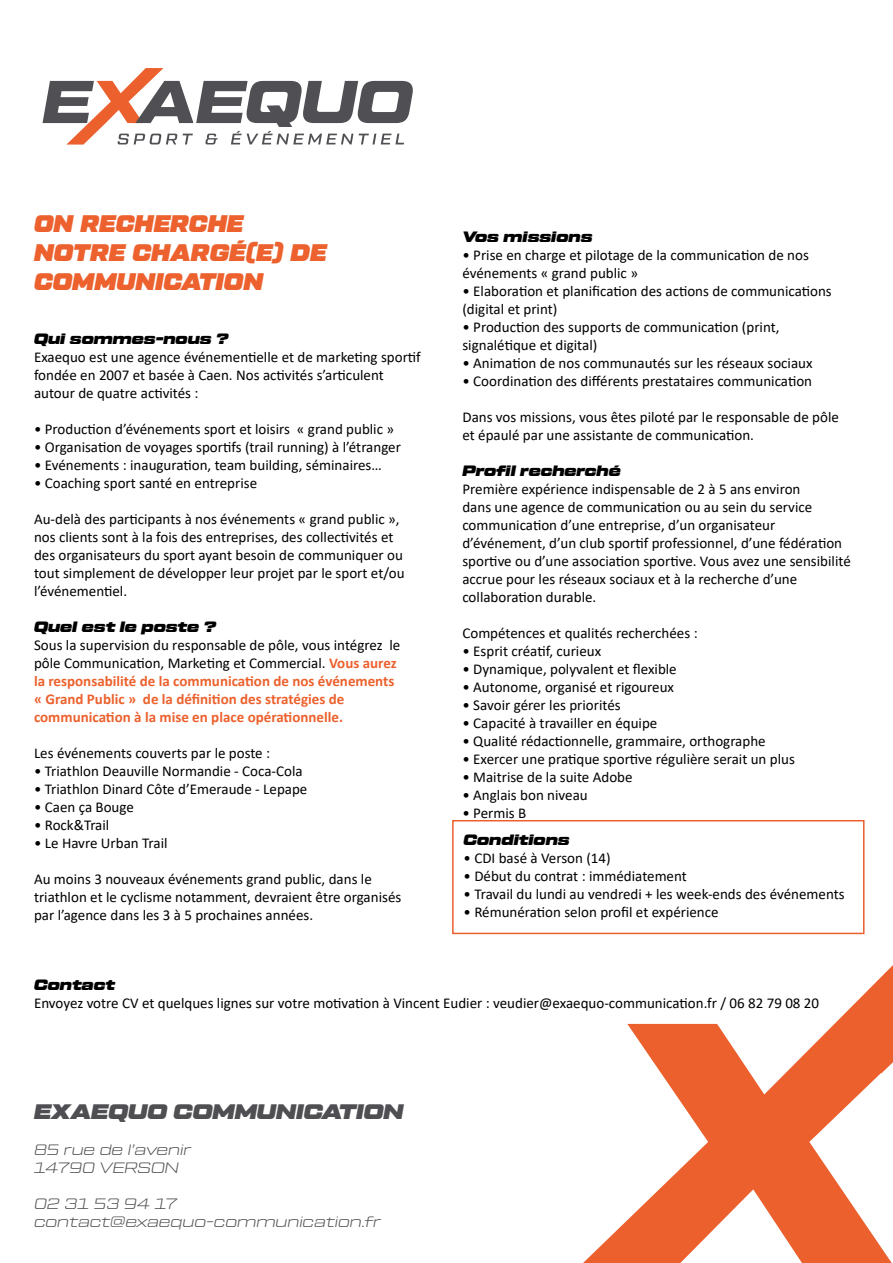
<style>
.page{position:relative;width:893px;height:1263px;background:#fff}
.page>*{position:absolute;margin:0;border:0;box-sizing:border-box;transform-origin:0 0}
.t1{font:24px/28.8px "Tactic Sans Ult It";color:#ec612d}
.t2{font:21px "Tactic Sans Exd Ult It";color:#4f4e52}
.t3{font:15px/18px "Calibri";color:#000}
.t4{font:700 15px/18px "Calibri";color:#ec612d}
.t5{font:15px "Tactic Sans Exd Ult It";color:#000}
.t6{font:15px/18px "Tactic Sans Exd Lgt It";color:#4f4e52}
.s1{font-weight:400;color:#000}
</style>
<div class="page">
<svg style="left:43px;top:68px;width:370px;height:77px"></svg>
<svg style="left:583px;top:965px;width:310px;height:298px"></svg>
<div style="left:452px;top:820px;width:412px;height:114px;border:2px solid #eb602d"></div>
<h1 class="t1" style="left:34px;top:210px;width:294px">ON RECHERCHE<br>NOTRE CHARGÉ(E) DE<br>COMMUNICATION</h1>
<p class="t5" style="left:34px;top:331px;width:196px">Qui sommes-nous ?</p>
<p class="t3" style="left:34px;top:347px;width:388px">Exaequo est une agence événementielle et de marketing sportif fondée en 2007 et basée à Caen. Nos activités s’articulent autour de quatre activités :</p>
<p class="t3" style="left:34px;top:419px;width:362px">• Production d’événements sport et loisirs « grand public »</p>
<p class="t3" style="left:34px;top:437px;width:368px">• Organisation de voyages sportifs (trail running) à l’étranger</p>
<p class="t3" style="left:34px;top:455px;width:349px">• Evénements : inauguration, team building, séminaires…</p>
<p class="t3" style="left:34px;top:473px;width:225px">• Coaching sport santé en entreprise</p>
<p class="t3" style="left:34px;top:509px;width:372px">Au-delà des participants à nos événements « grand public », nos clients sont à la fois des entreprises, des collectivités et des organisateurs du sport ayant besoin de communiquer ou tout simplement de développer leur projet par le sport et/ou l’événementiel.</p>
<p class="t5" style="left:34px;top:619px;width:183px">Quel est le poste ?</p>
<p class="t4" style="left:34px;top:636px;width:368px"><span class="s1">Sous la supervision du responsable de pôle, vous intégrez le pôle Communication, Marketing et Commercial.</span> Vous aurez la responsabilité de la communication de nos événements « Grand Public » de la définition des stratégies de communication à la mise en place opérationnelle.</p>
<p class="t3" style="left:34px;top:743px;width:238px">Les événements couverts par le poste :</p>
<p class="t3" style="left:34px;top:761px;width:270px">• Triathlon Deauville Normandie - Coca-Cola</p>
<p class="t3" style="left:34px;top:779px;width:275px">• Triathlon Dinard Côte d’Emeraude - Lepape</p>
<p class="t3" style="left:34px;top:797px;width:101px">• Caen ça Bouge</p>
<p class="t3" style="left:34px;top:815px;width:77px">• Rock&amp;Trail</p>
<p class="t3" style="left:34px;top:833px;width:135px">• Le Havre Urban Trail</p>
<p class="t3" style="left:34px;top:869px;width:369px">Au moins 3 nouveaux événements grand public, dans le triathlon et le cyclisme notamment, devraient être organisés par l’agence dans les 3 à 5 prochaines années.</p>
<p class="t5" style="left:462px;top:229px;width:132px">Vos missions</p>
<p class="t3" style="left:462px;top:245px;width:348px">• Prise en charge et pilotage de la communication de nos événements « grand public »</p>
<p class="t3" style="left:462px;top:281px;width:371px">• Elaboration et planification des actions de communications (digital et print)</p>
<p class="t3" style="left:462px;top:317px;width:319px">• Production des supports de communication (print, signalétique et digital)</p>
<p class="t3" style="left:462px;top:353px;width:352px">• Animation de nos communautés sur les réseaux sociaux</p>
<p class="t3" style="left:462px;top:371px;width:351px">• Coordination des différents prestataires communication</p>
<p class="t3" style="left:462px;top:407px;width:378px">Dans vos missions, vous êtes piloté par le responsable de pôle et épaulé par une assistante de communication.</p>
<p class="t5" style="left:462px;top:463px;width:160px">Profil recherché</p>
<p class="t3" style="left:462px;top:479px;width:390px">Première expérience indispensable de 2 à 5 ans environ<br>dans une agence de communication ou au sein du service communication d’une entreprise, d’un organisateur d’événement, d’un club sportif professionnel, d’une fédération sportive ou d’une association sportive. Vous avez une sensibilité accrue pour les réseaux sociaux et à la recherche d’une collaboration durable.</p>
<p class="t3" style="left:462px;top:623px;width:237px">Compétences et qualités recherchées :</p>
<p class="t3" style="left:462px;top:641px;width:140px">• Esprit créatif, curieux</p>
<p class="t3" style="left:462px;top:659px;width:216px">• Dynamique, polyvalent et flexible</p>
<p class="t3" style="left:462px;top:677px;width:213px">• Autonome, organisé et rigoureux</p>
<p class="t3" style="left:462px;top:695px;width:160px">• Savoir gérer les priorités</p>
<p class="t3" style="left:462px;top:713px;width:196px">• Capacité à travailler en équipe</p>
<p class="t3" style="left:462px;top:731px;width:305px">• Qualité rédactionnelle, grammaire, orthographe</p>
<p class="t3" style="left:462px;top:749px;width:334px">• Exercer une pratique sportive régulière serait un plus</p>
<p class="t3" style="left:462px;top:767px;width:172px">• Maitrise de la suite Adobe</p>
<p class="t3" style="left:462px;top:785px;width:127px">• Anglais bon niveau</p>
<p class="t3" style="left:462px;top:803px;width:65px">• Permis B</p>
<p class="t5" style="left:463px;top:832px;width:108px">Conditions</p>
<p class="t3" style="left:463px;top:849px;width:149px">• CDI basé à Verson (14)</p>
<p class="t3" style="left:463px;top:867px;width:225px">• Début du contrat : immédiatement</p>
<p class="t3" style="left:463px;top:885px;width:383px">• Travail du lundi au vendredi + les week-ends des événements</p>
<p class="t3" style="left:463px;top:903px;width:257px">• Rémunération selon profil et expérience</p>
<p class="t5" style="left:34px;top:977px;width:83px">Contact</p>
<p class="t3" style="left:34px;top:994px;width:787px">Envoyez votre CV et quelques lignes sur votre motivation à Vincent Eudier : veudier@exaequo-communication.fr / 06 82 79 08 20</p>
<h2 class="t2" style="left:34px;top:1100px;width:371px">EXAEQUO COMMUNICATION</h2>
<p class="t6" style="left:34px;top:1140px;width:159px">85 rue de l’avenir<br>14790 VERSON</p>
<p class="t6" style="left:34px;top:1194px;width:348px">02 31 53 94 17 contact@exaequo-communication.fr</p>
</div>
